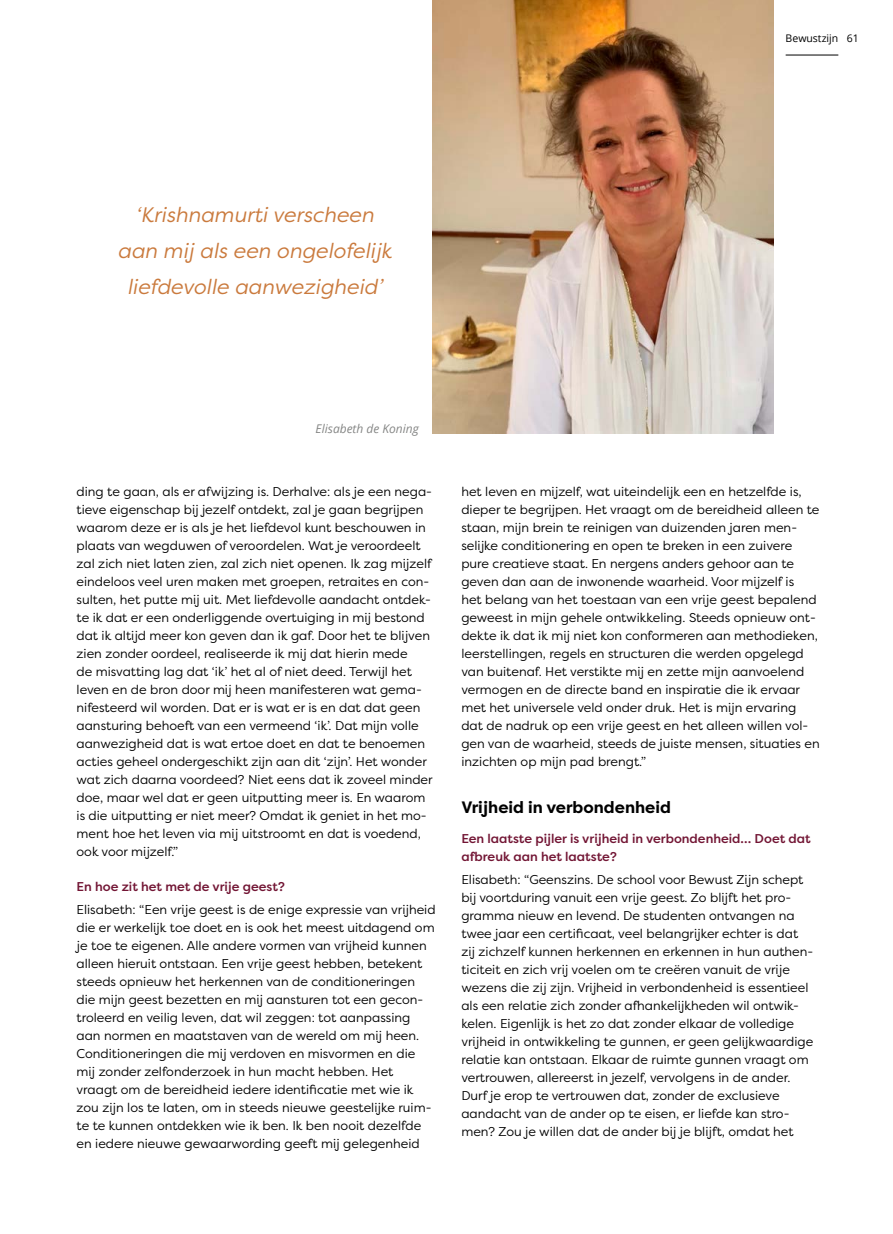
<style>
.page{position:relative;width:893px;height:1234px;background:#fff}
.page>*{position:absolute;margin:0;border:0;box-sizing:border-box;transform-origin:0 0}
.t1{font:italic 21px/36px "Filson Pro";color:#ca7a3d;text-align:center}
.t2{font:700 16.5px "Filson Pro";color:#000}
.t3{font:12.75px/18px "Filson Pro";color:#000}
.t4{font:500 12.75px/18px "Filson Pro";color:#721534}
.t5{font:italic 12px "Open Sans";color:#868786}
.t6{font:10.5px "Open Sans";color:#000}
</style>
<div class="page">
<img style="left:432px;top:0;width:342px;height:433px">
<hr style="left:786px;top:55px;width:52px;height:1px;background:#000">
<p class="t6" style="left:786px;top:31px;width:54px">Bewustzijn</p>
<p class="t6" style="left:847px;top:31px;width:14px">61</p>
<h1 class="t1" style="left:118px;top:196px;width:276px">‘Krishnamurti verscheen aan mij als een ongelofelijk liefdevolle aanwezigheid’</h1>
<p class="t5" style="left:316px;top:420px;width:105px">Elisabeth de Koning</p>
<p class="t3" style="left:77px;top:482px;width:358px">ding te gaan, als er afwijzing is. Derhalve: als je een nega&shy;tieve eigenschap bij jezelf ontdekt, zal je gaan begrijpen waarom deze er is als je het liefdevol kunt beschouwen in plaats van wegduwen of veroordelen. Wat je veroordeelt zal zich niet laten zien, zal zich niet openen. Ik zag mijzelf eindeloos veel uren maken met groepen, retraites en con&shy;sulten, het putte mij uit. Met liefdevolle aandacht ontdek&shy;te ik dat er een onderliggende overtuiging in mij bestond dat ik altijd meer kon geven dan ik gaf. Door het te blijven zien zonder oordeel, realiseerde ik mij dat hierin mede<br>de misvatting lag dat ‘ik’ het al of niet deed. Terwijl het leven en de bron door mij heen manifesteren wat gema&shy;nifesteerd wil worden. Dat er is wat er is en dat dat geen aansturing behoeft van een vermeend ‘ik’. Dat mijn volle aanwezigheid dat is wat ertoe doet en dat te benoemen acties geheel ondergeschikt zijn aan dit ‘zijn’. Het wonder wat zich daarna voordeed? Niet eens dat ik zoveel minder doe, maar wel dat er geen uitputting meer is. En waarom is die uitputting er niet meer? Omdat ik geniet in het mo&shy;ment hoe het leven via mij uitstroomt en dat is voedend, ook voor mijzelf.”</p>
<p class="t4" style="left:77px;top:877px;width:210px">En hoe zit het met de vrije geest?</p>
<p class="t3" style="left:77px;top:899px;width:361px">Elisabeth: “Een vrije geest is de enige expressie van vrijheid die er werkelijk toe doet en is ook het meest uitdagend om je toe te eigenen. Alle andere vormen van vrijheid kunnen alleen hieruit ontstaan. Een vrije geest hebben, betekent steeds opnieuw het herkennen van de conditioneringen die mijn geest bezetten en mij aansturen tot een gecon&shy;troleerd en veilig leven, dat wil zeggen: tot aanpassing aan normen en maatstaven van de wereld om mij heen.<br>Conditioneringen die mij verdoven en misvormen en die mij zonder zelfonderzoek in hun macht hebben. Het vraagt om de bereidheid iedere identificatie met wie ik zou zijn los te laten, om in steeds nieuwe geestelijke ruim&shy;te te kunnen ontdekken wie ik ben. Ik ben nooit dezelfde en iedere nieuwe gewaarwording geeft mij gelegenheid</p>
<p class="t3" style="left:461px;top:482px;width:360px">het leven en mijzelf, wat uiteindelijk een en hetzelfde is, dieper te begrijpen. Het vraagt om de bereidheid alleen te staan, mijn brein te reinigen van duizenden jaren men&shy;selijke conditionering en open te breken in een zuivere pure creatieve staat. En nergens anders gehoor aan te geven dan aan de inwonende waarheid. Voor mijzelf is<br>het belang van het toestaan van een vrije geest bepalend geweest in mijn gehele ontwikkeling. Steeds opnieuw ont&shy;dekte ik dat ik mij niet kon conformeren aan methodieken, leerstellingen, regels en structuren die werden opgelegd van buitenaf. Het verstikte mij en zette mijn aanvoelend vermogen en de directe band en inspiratie die ik ervaar met het universele veld onder druk. Het is mijn ervaring dat de nadruk op een vrije geest en het alleen willen vol&shy;gen van de waarheid, steeds de juiste mensen, situaties en inzichten op mijn pad brengt.”</p>
<p class="t2" style="left:461px;top:796px;width:211px">Vrijheid in verbondenheid</p>
<p class="t4" style="left:461px;top:829px;width:351px">Een laatste pijler is vrijheid in verbondenheid… Doet dat afbreuk aan het laatste?</p>
<p class="t3" style="left:461px;top:869px;width:353px">Elisabeth: “Geenszins. De school voor Bewust Zijn schept bij voortduring vanuit een vrije geest. Zo blijft het pro&shy;gramma nieuw en levend. De studenten ontvangen na twee jaar een certificaat, veel belangrijker echter is dat zij zichzelf kunnen herkennen en erkennen in hun authen&shy;ticiteit en zich vrij voelen om te creëren vanuit de vrije wezens die zij zijn. Vrijheid in verbondenheid is essentieel als een relatie zich zonder afhankelijkheden wil ontwik&shy;kelen. Eigenlijk is het zo dat zonder elkaar de volledige vrijheid in ontwikkeling te gunnen, er geen gelijkwaardige relatie kan ontstaan. Elkaar de ruimte gunnen vraagt om vertrouwen, allereerst in jezelf, vervolgens in de ander.<br>Durf je erop te vertrouwen dat, zonder de exclusieve aandacht van de ander op te eisen, er liefde kan stro&shy;men? Zou je willen dat de ander bij je blijft, omdat het</p>
</div>
